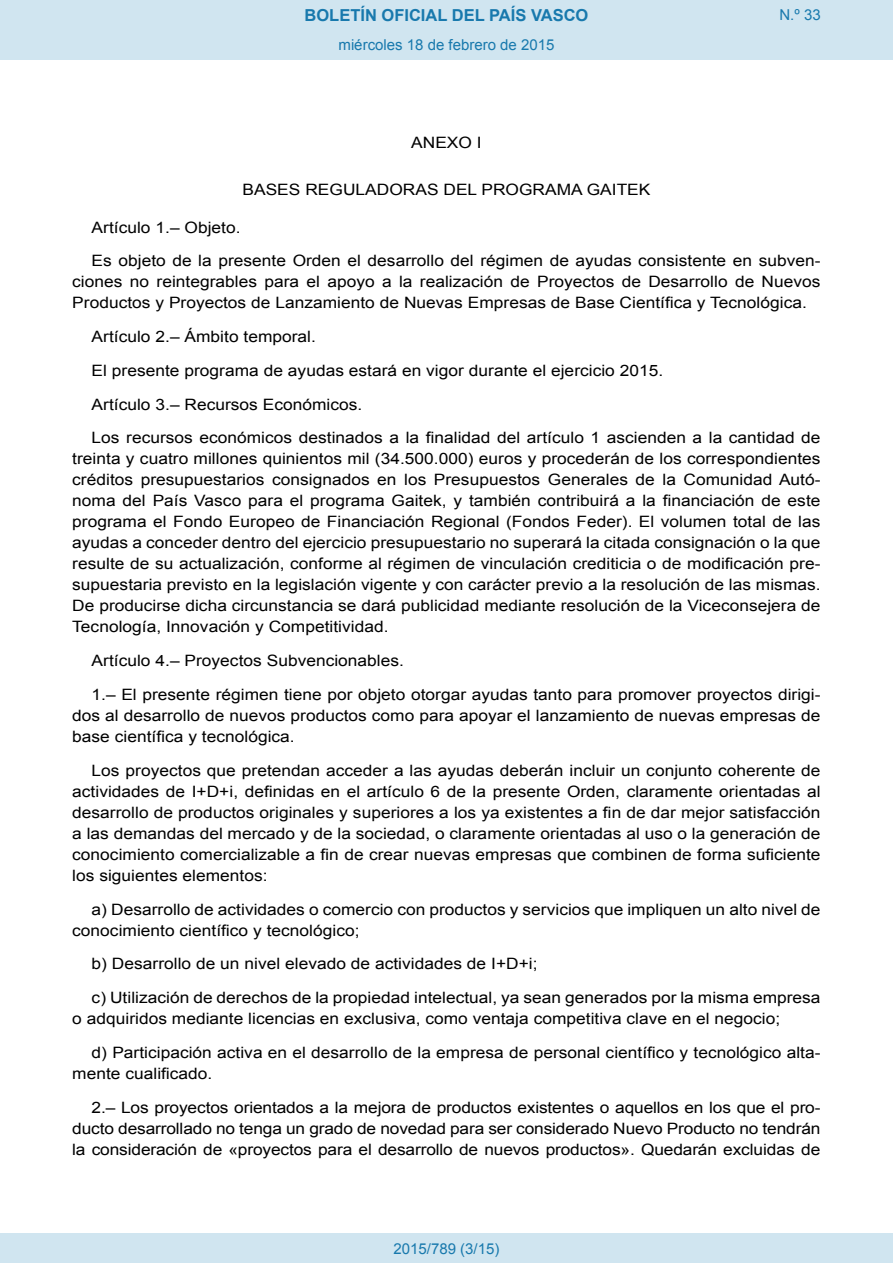
<style>
.page{position:relative;width:893px;height:1263px;background:#fff}
.page>*{position:absolute;margin:0;border:0;box-sizing:border-box;transform-origin:0 0}
.t1{font:700 16.5px "Arial";color:#1879ad}
.BOPVDetalle{font:15.6px/21px "Arial";color:#000;text-align:justify;scale:1.11 1}
.BOPVClave{font:15.6px "Arial";color:#000;scale:1.11 1}
.Paginacion_Centro{font:15px "Arial";color:#1879ad}
</style>
<div class="page">
<div style="left:0;top:0;width:893px;height:60px;background:#d0e5f0"></div>
<div style="left:0;top:1233px;width:893px;height:30px;background:#d0e5f0"></div>
<p class="t1" style="left:305px;top:4px;width:285px">BOLETÍN OFICIAL DEL PAÍS VASCO</p>
<p class="Paginacion_Centro" style="left:338px;top:35px;width:217px">miércoles 18 de febrero de 2015</p>
<p class="BOPVClave" style="left:411px;top:132px;width:65px">ANEXO I</p>
<p class="BOPVClave" style="left:243px;top:179px;width:369px">BASES REGULADORAS DEL PROGRAMA GAITEK</p>
<p class="Paginacion_Centro" style="left:779px;top:5px;width:43px">N.º 33</p>
<p class="BOPVDetalle" style="left:92px;top:217px;width:136px">Artículo 1.– Objeto.</p>
<p class="BOPVDetalle" style="left:72px;top:251px;width:676px;text-indent:19px">Es objeto de la presente Orden el desarrollo del régimen de ayudas consistente en subven&shy;ciones no reintegrables para el apoyo a la realización de Proyectos de Desarrollo de Nuevos Productos y Proyectos de Lanzamiento de Nuevas Empresas de Base Científica y Tecnológica.</p>
<p class="BOPVDetalle" style="left:92px;top:326px;width:204px">Artículo 2.– Ámbito temporal.</p>
<p class="BOPVDetalle" style="left:92px;top:360px;width:516px">El presente programa de ayudas estará en vigor durante el ejercicio 2015.</p>
<p class="BOPVDetalle" style="left:92px;top:394px;width:245px">Artículo 3.– Recursos Económicos.</p>
<p class="BOPVDetalle" style="left:72px;top:428px;width:676px;text-indent:19px">Los recursos económicos destinados a la finalidad del artículo 1 ascienden a la cantidad de treinta y cuatro millones quinientos mil (34.500.000) euros y procederán de los correspondientes créditos presupuestarios consignados en los Presupuestos Generales de la Comunidad Autó&shy;noma del País Vasco para el programa Gaitek, y también contribuirá a la financiación de este programa el Fondo Europeo de Financiación Regional (Fondos Feder). El volumen total de las ayudas a conceder dentro del ejercicio presupuestario no superará la citada consignación o la que resulte de su actualización, conforme al régimen de vinculación crediticia o de modificación pre&shy;supuestaria previsto en la legislación vigente y con carácter previo a la resolución de las mismas.<br>De producirse dicha circunstancia se dará publicidad mediante resolución de la Viceconsejera de Tecnología, Innovación y Competitividad.</p>
<p class="BOPVDetalle" style="left:92px;top:650px;width:283px">Artículo 4.– Proyectos Subvencionables.</p>
<p class="BOPVDetalle" style="left:72px;top:684px;width:676px;text-indent:19px">1.– El presente régimen tiene por objeto otorgar ayudas tanto para promover proyectos dirigi&shy;dos al desarrollo de nuevos productos como para apoyar el lanzamiento de nuevas empresas de base científica y tecnológica.</p>
<p class="BOPVDetalle" style="left:72px;top:760px;width:676px;text-indent:19px">Los proyectos que pretendan acceder a las ayudas deberán incluir un conjunto coherente de actividades de I+D+i, definidas en el artículo 6 de la presente Orden, claramente orientadas al desarrollo de productos originales y superiores a los ya existentes a fin de dar mejor satisfacción a las demandas del mercado y de la sociedad, o claramente orientadas al uso o la generación de conocimiento comercializable a fin de crear nuevas empresas que combinen de forma suficiente los siguientes elementos:</p>
<p class="BOPVDetalle" style="left:72px;top:899px;width:676px;text-indent:19px">a) Desarrollo de actividades o comercio con productos y servicios que impliquen un alto nivel de conocimiento científico y tecnológico;</p>
<p class="BOPVDetalle" style="left:92px;top:953px;width:403px">b) Desarrollo de un nivel elevado de actividades de I+D+i;</p>
<p class="BOPVDetalle" style="left:72px;top:987px;width:676px;text-indent:19px">c) Utilización de derechos de la propiedad intelectual, ya sean generados por la misma empresa o adquiridos mediante licencias en exclusiva, como ventaja competitiva clave en el negocio;</p>
<p class="BOPVDetalle" style="left:72px;top:1042px;width:676px;text-indent:19px">d) Participación activa en el desarrollo de la empresa de personal científico y tecnológico alta&shy;mente cualificado.</p>
<p class="BOPVDetalle" style="left:72px;top:1097px;width:676px;text-indent:19px">2.– Los proyectos orientados a la mejora de productos existentes o aquellos en los que el pro&shy;ducto desarrollado no tenga un grado de novedad para ser considerado Nuevo Producto no tendrán la consideración de «proyectos para el desarrollo de nuevos productos». Quedarán excluidas de</p>
<p class="Paginacion_Centro" style="left:393px;top:1238px;width:107px">2015/789 (3/15)</p>
</div>
